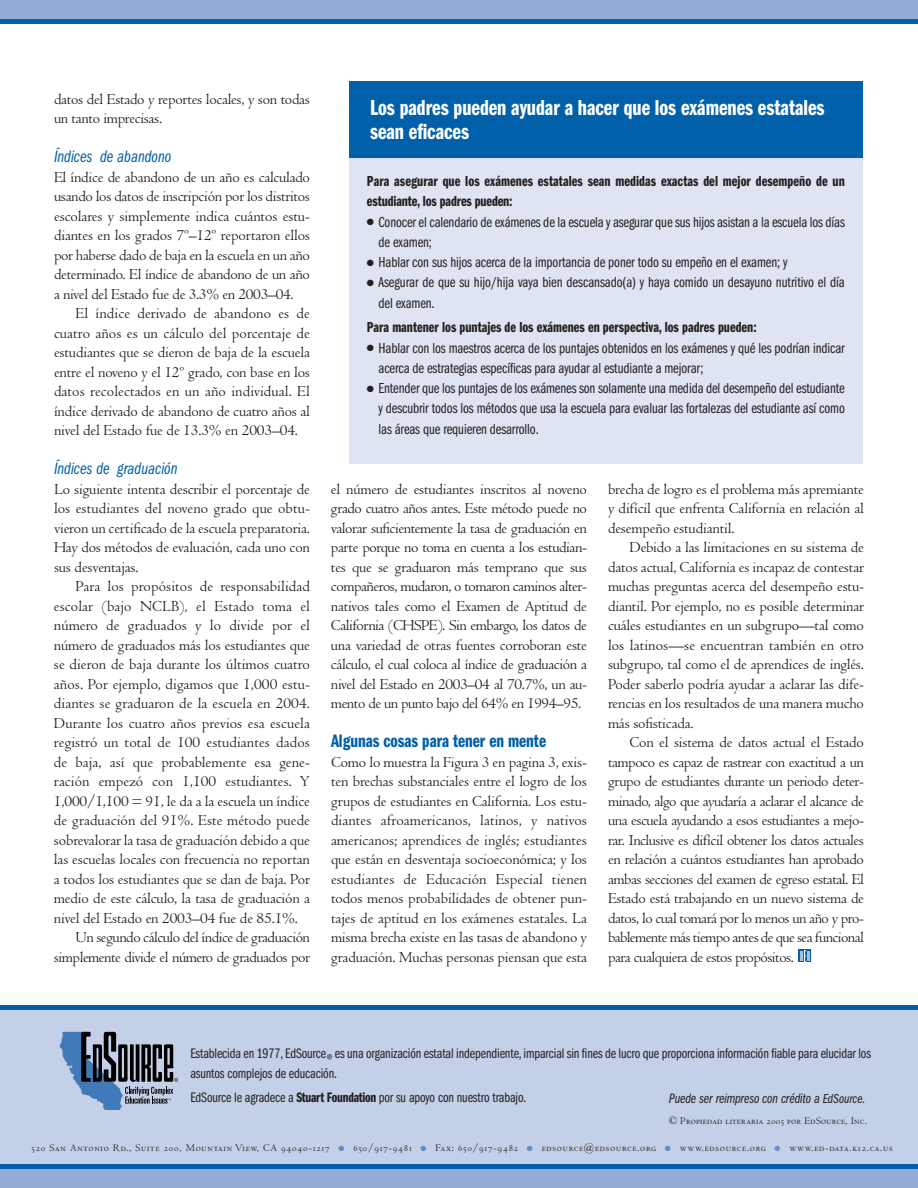
<style>
.page{position:relative;width:918px;height:1188px;background:#fff}
.page>*{position:absolute;margin:0;border:0;box-sizing:border-box;transform-origin:0 0}
.t1{font:22.5px/24px "Franklin Gothic Demi Cmpr";color:#fff}
.t2{font:18.75px "Franklin Gothic Demi Cmpr";color:#0060a9}
.t3{font:17.25px "Franklin Gothic Book Cmpr Ital";color:#0060a9}
.t4{font:15.75px/19.5px "Centaur";letter-spacing:-.01em;color:#231f20;text-align:justify}
.t5{font:15.75px "Centaur";letter-spacing:-.03em;color:#231f20}
.t6{font:15px/20.2px "Franklin Gothic Book Cmpr";letter-spacing:-.01em;color:#231f20}
.t7{font:15px/20.2px "Franklin Gothic Demi Cmpr";color:#231f20}
.t8{font:14.25px/19.5px "Franklin Gothic Book Cmpr";letter-spacing:-.01em;color:#231f20}
.t9{font:14.25px "Franklin Gothic Book Cmpr Ital";letter-spacing:-.01em;color:#231f20}
.t10{font:10.5px "Centaur MT SC";letter-spacing:.075em;color:#231f20}
.t11{font:10.5px "Centaur MT SC";letter-spacing:.02em;color:#231f20}
.s1{font-family:"Franklin Gothic Demi Cmpr"}
.s2{font-size:13.5px}
.s3{color:#668cc4}
</style>
<div class="page">
<div style="left:799px;top:950px;width:12px;height:12px;background:#0060a9"></div>
<svg style="left:800px;top:950px;width:10px;height:12px"></svg>
<div style="left:0;top:1009px;width:918px;height:179px;background:#c4d0e8"></div>
<div style="left:0;top:1165px;width:918px;height:23px;background:#93abd5"></div>
<hr style="left:0;top:1165px;width:918px;height:4px;background:#0060a9">
<svg style="left:59px;top:1032px;width:119px;height:78px"></svg>
<hr style="left:0;top:1006px;width:918px;height:4px;background:#0060a9">
<div style="left:0;top:0;width:918px;height:24px;background:#93abd5"></div>
<hr style="left:0;top:20px;width:918px;height:4px;background:#0060a9">
<div style="left:349px;top:127px;width:514px;height:337px;background:#dfe4f2"></div>
<div style="left:349px;top:81px;width:514px;height:77px;background:#0060a9"></div>
<p class="t4" style="left:54px;top:91px;width:257px">datos del Estado y reportes locales, y son todas un tanto imprecisas.</p>
<p class="t3" style="left:54px;top:150px;width:119px">Índices de abandono</p>
<p class="t4" style="left:54px;top:169px;width:258px">El índice de abandono de un año es calculado usando los datos de inscripción por los distritos escolares y simplemente indica cuántos estu&shy;diantes en los grados 7º–12º reportaron ellos por haberse dado de baja en la escuela en un año determinado. El índice de abandono de un año a nivel del Estado fue de 3.3% en 2003–04.</p>
<p class="t4" style="left:54px;top:305px;width:258px;text-indent:22px">El índice derivado de abandono es de cuatro años es un cálculo del porcentaje de estudiantes que se dieron de baja de la escuela entre el noveno y el 12º grado, con base en los datos recolectados en un año individual. El índice derivado de abandono de cuatro años al nivel del Estado fue de 13.3% en 2003–04.</p>
<p class="t3" style="left:54px;top:462px;width:125px">Índices de graduación</p>
<p class="t4" style="left:54px;top:481px;width:258px">Lo siguiente intenta describir el porcentaje de los estudiantes del noveno grado que obtu&shy;vieron un certificado de la escuela preparatoria.<br>Hay dos métodos de evaluación, cada uno con sus desventajas.</p>
<p class="t4" style="left:76px;top:578px;width:236px">Para los propósitos de responsabilidad</p>
<p class="t4" style="left:54px;top:598px;width:258px">escolar (bajo NCLB), el Estado toma el</p>
<p class="t4" style="left:54px;top:617px;width:258px">número de graduados y lo divide por el</p>
<p class="t4" style="left:54px;top:637px;width:257px">número de graduados más los estudiantes que</p>
<p class="t4" style="left:54px;top:656px;width:258px">se dieron de baja durante los últimos cuatro</p>
<p class="t4" style="left:54px;top:676px;width:258px">años. Por ejemplo, digamos que 1,000 estu-</p>
<p class="t4" style="left:54px;top:695px;width:258px">diantes se graduaron de la escuela en 2004.</p>
<p class="t4" style="left:54px;top:715px;width:258px">Durante los cuatro años previos esa escuela</p>
<p class="t4" style="left:54px;top:734px;width:257px">registró un total de 100 estudiantes dados</p>
<p class="t4" style="left:54px;top:754px;width:257px">de baja, así que probablemente esa gene-</p>
<p class="t4" style="left:54px;top:773px;width:257px">ración empezó con 1,100 estudiantes. Y</p>
<p class="t4" style="left:54px;top:793px;width:258px">1,000/1,100 = 91, le da a la escuela un índice</p>
<p class="t4" style="left:54px;top:812px;width:258px">de graduación del 91%. Este método puede</p>
<p class="t4" style="left:54px;top:832px;width:257px">sobrevalorar la tasa de graduación debido a que</p>
<p class="t4" style="left:54px;top:851px;width:257px">las escuelas locales con frecuencia no reportan</p>
<p class="t4" style="left:54px;top:871px;width:257px">a todos los estudiantes que se dan de baja. Por</p>
<p class="t4" style="left:54px;top:890px;width:257px">medio de este cálculo, la tasa de graduación a</p>
<p class="t4" style="left:54px;top:910px;width:246px">nivel del Estado en 2003–04 fue de 85.1%.</p>
<p class="t5" style="left:76px;top:931px;width:236px">Un segundo cálculo del índice de graduación</p>
<p class="t5" style="left:54px;top:951px;width:257px">simplemente divide el número de graduados por</p>
<h1 class="t1" style="left:370px;top:97px;width:456px">Los padres pueden ayudar a hacer que los exámenes estatales sean eficaces</h1>
<p class="t7" style="left:367px;top:172px;width:479px">Para asegurar que los exámenes estatales sean medidas exactas del mejor desempeño de un estudiante, los padres pueden:</p>
<p class="t6" style="left:379px;top:213px;width:468px;text-indent:-12px">● Conocer el calendario de exámenes de la escuela y asegurar que sus hijos asistan a la escuela los días de examen;</p>
<p class="t6" style="left:367px;top:253px;width:422px">● Hablar con sus hijos acerca de la importancia de poner todo su empeño en el examen; y</p>
<p class="t6" style="left:379px;top:273px;width:468px;text-indent:-12px">● Asegurar de que su hijo/hija vaya bien descansado(a) y haya comido un desayuno nutritivo el día del examen.</p>
<p class="t7" style="left:367px;top:318px;width:391px">Para mantener los puntajes de los exámenes en perspectiva, los padres pueden:</p>
<p class="t6" style="left:379px;top:339px;width:468px;text-indent:-12px">● Hablar con los maestros acerca de los puntajes obtenidos en los exámenes y qué les podrían indicar acerca de estrategias específicas para ayudar al estudiante a mejorar;</p>
<p class="t6" style="left:379px;top:379px;width:468px;text-align:justify;text-indent:-12px">● Entender que los puntajes de los exámenes son solamente una medida del desempeño del estudiante y descubrir todos los métodos que usa la escuela para evaluar las fortalezas del estudiante así como las áreas que requieren desarrollo.</p>
<p class="t4" style="left:331px;top:481px;width:258px">el número de estudiantes inscritos al noveno grado cuatro años antes. Este método puede no valorar suficientemente la tasa de graduación en parte porque no toma en cuenta a los estudian&shy;tes que se graduaron más temprano que sus compañeros, mudaron, o tomaron caminos alter&shy;nativos tales como el Examen de Aptitud de California (CHSPE). Sin embargo, los datos de una variedad de otras fuentes corroboran este cálculo, el cual coloca al índice de graduación a nivel del Estado en 2003–04 al 70.7%, un au&shy;mento de un punto bajo del 64% en 1994–95.</p>
<p class="t2" style="left:331px;top:734px;width:217px">Algunas cosas para tener en mente</p>
<p class="t4" style="left:331px;top:754px;width:258px">Como lo muestra la Figura 3 en pagina 3, exis&shy;ten brechas substanciales entre el logro de los grupos de estudiantes en California. Los estu&shy;diantes afroamericanos, latinos, y nativos americanos; aprendices de inglés; estudiantes que están en desventaja socioeconómica; y los estudiantes de Educación Especial tienen todos menos probabilidades de obtener pun&shy;tajes de aptitud en los exámenes estatales. La misma brecha existe en las tasas de abandono y graduación. Muchas personas piensan que esta</p>
<p class="t4" style="left:608px;top:481px;width:258px">brecha de logro es el problema más apremiante y difícil que enfrenta California en relación al desempeño estudiantil.</p>
<p class="t4" style="left:608px;top:539px;width:258px;text-indent:22px">Debido a las limitaciones en su sistema de datos actual, California es incapaz de contestar muchas preguntas acerca del desempeño estu&shy;diantil. Por ejemplo, no es posible determinar cuáles estudiantes en un subgrupo—tal como los latinos—se encuentran también en otro subgrupo, tal como el de aprendices de inglés.<br>Poder saberlo podría ayudar a aclarar las dife&shy;rencias en los resultados de una manera mucho más sofisticada.</p>
<p class="t4" style="left:608px;top:734px;width:258px;text-indent:22px">Con el sistema de datos actual el Estado tampoco es capaz de rastrear con exactitud a un grupo de estudiantes durante un periodo deter&shy;minado, algo que ayudaría a aclarar el alcance de una escuela ayudando a esos estudiantes a mejo&shy;rar. Inclusive es difícil obtener los datos actuales en relación a cuántos estudiantes han aprobado ambas secciones del examen de egreso estatal. El Estado está trabajando en un nuevo sistema de datos, lo cual tomará por lo menos un año y pro&shy;bablemente más tiempo antes de que sea funcional para cualquiera de estos propósitos.</p>
<p class="t8" style="left:190px;top:1045px;width:682px">Establecida en 1977, EdSource<sub>®</sub> es una organización estatal independiente, imparcial sin fines de lucro que proporciona información fiable para elucidar los asuntos complejos de educación.</p>
<p class="t8" style="left:190px;top:1089px;width:338px">EdSource le agradece a <span class="s1">Stuart Foundation</span> por su apoyo con nuestro trabajo.</p>
<p class="t11" style="left:669px;top:1117px;width:200px">© Propiedad literaria 2005 por EdSource, Inc.</p>
<p class="t9" style="left:669px;top:1093px;width:198px">Puede ser reimpreso con crédito a <span class="s2">EdSource.</span></p>
<p class="t10" style="left:31px;top:1144px;width:863px">520 San Antonio Rd., Suite 200, Mountain View, CA 94040-1217 <span class="s3">●</span> 650/917-9481 <span class="s3">●</span> Fax: 650/917-9482 <span class="s3">●</span> edsource@edsource.org <span class="s3">●</span> www.edsource.org <span class="s3">●</span> www.ed-data.k12.ca.us</p>
</div>
